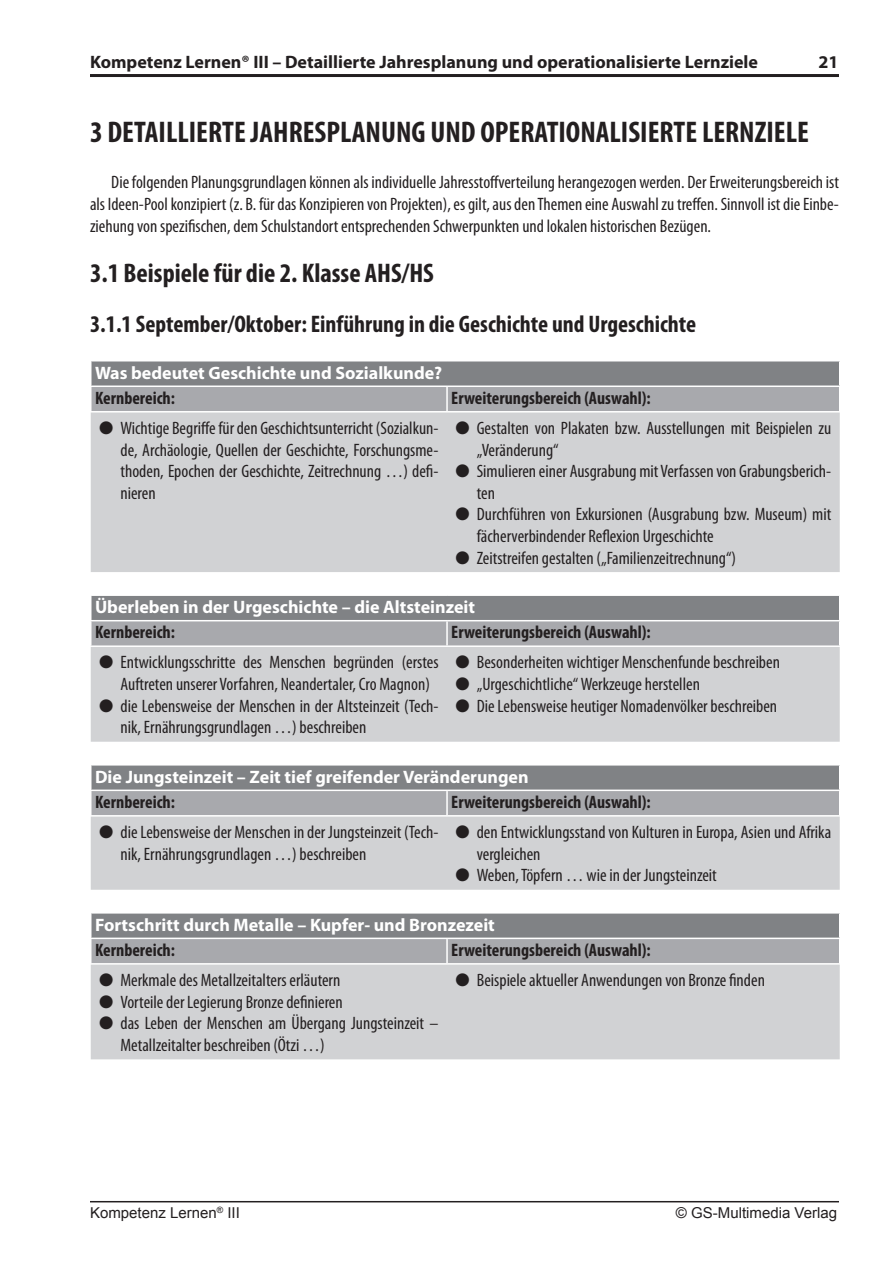
<style>
.page{position:relative;width:893px;height:1263px;background:#fff}
.page>*{position:absolute;margin:0;border:0;box-sizing:border-box;transform-origin:0 0}
.t1{font:700 condensed 30px "Myriad Pro";color:#231f20}
.t2{font:700 condensed 27px "Myriad Pro";color:#231f20}
.t3{font:700 condensed 24px "Myriad Pro";color:#231f20}
.t4{font:condensed 18px/21.6px "Myriad Pro";color:#231f20}
.t5{font:700 18px/25.5px "Myriad Pro";color:#fff}
.t6{font:700 condensed 18px "Myriad Pro";color:#231f20}
.t7{font:700 18px "Myriad Pro";color:#231f20}
.t8{font:15px "Arial";color:#231f20}
.s1{font-stretch:condensed;color:#231f20}
</style>
<div class="page">
<hr style="left:90px;top:1201px;width:749px;height:1px;background:#231f20">
<hr style="left:90px;top:74px;width:749px;height:3px;background:#231f20">
<div style="left:91px;top:412px;width:749px;height:160px;background:#d1d2d4"></div>
<svg style="left:91px;top:361px;width:749px;height:50px;background:#98999d"></svg>
<div style="left:91px;top:647px;width:749px;height:95px;background:#d1d2d4"></div>
<svg style="left:91px;top:596px;width:749px;height:49px;background:#97989c"></svg>
<div style="left:91px;top:816px;width:749px;height:74px;background:#d1d2d4"></div>
<svg style="left:91px;top:765px;width:749px;height:50px;background:#989a9d"></svg>
<div style="left:91px;top:965px;width:749px;height:94px;background:#d1d2d4"></div>
<svg style="left:91px;top:913px;width:749px;height:50px;background:#989a9d"></svg>
<p class="t7" style="left:90px;top:51px;width:669px">Kompetenz Lernen® III – Detaillierte Jahresplanung und operationalisierte Lernziele</p>
<p class="t7" style="left:819px;top:51px;width:21px">21</p>
<p class="t1" style="left:90px;top:115px;width:720px">3 DETAILLIERTE JAHRESPLANUNG UND OPERATIONALISIERTE LERNZIELE</p>
<p class="t4" style="left:90px;top:172px;width:750px;text-align:justify;text-indent:21px">Die folgenden Planungsgrundlagen können als individuelle Jahresstoffverteilung herangezogen werden. Der Erweiterungsbereich ist als Ideen-Pool konzipiert (z. B. für das Konzipieren von Projekten), es gilt, aus den Themen eine Auswahl zu treffen. Sinnvoll ist die Einbe&shy;ziehung von spezifischen, dem Schulstandort entsprechenden Schwerpunkten und lokalen historischen Bezügen.</p>
<p class="t2" style="left:90px;top:258px;width:345px">3.1 Beispiele für die 2. Klasse AHS/HS</p>
<p class="t3" style="left:90px;top:311px;width:608px">3.1.1 September/Oktober: Einführung in die Geschichte und Urgeschichte</p>
<p class="t5" style="left:95px;top:360px;width:349px">Was bedeutet Geschichte und Sozialkunde?<br><span class="s1">Kernbereich:</span></p>
<p class="t6" style="left:451px;top:388px;width:201px">Erweiterungsbereich (Auswahl):</p>
<p class="t4" style="left:121px;top:418px;width:319px;text-align:justify;text-indent:-21px">● Wichtige Begriffe für den Geschichtsunterricht (Sozialkun&shy;de, Archäologie, Quellen der Geschichte, Forschungsme&shy;thoden, Epochen der Geschichte, Zeitrechnung …) defi&shy;nieren</p>
<p class="t4" style="left:477px;top:418px;width:356px;text-indent:-21px">● Gestalten von Plakaten bzw. Ausstellungen mit Beispielen zu „Veränderung“</p>
<p class="t4" style="left:477px;top:461px;width:356px;text-indent:-21px">● Simulieren einer Ausgrabung mit Verfassen von Grabungsberich&shy;ten</p>
<p class="t4" style="left:477px;top:504px;width:356px;text-indent:-21px">● Durchführen von Exkursionen (Ausgrabung bzw. Museum) mit fächerverbindender Reflexion Urgeschichte</p>
<p class="t4" style="left:456px;top:547px;width:282px">● Zeitstreifen gestalten („Familienzeitrechnung“)</p>
<p class="t5" style="left:95px;top:594px;width:382px">Überleben in der Urgeschichte – die Altsteinzeit<br><span class="s1">Kernbereich:</span></p>
<p class="t6" style="left:451px;top:622px;width:201px">Erweiterungsbereich (Auswahl):</p>
<p class="t4" style="left:121px;top:652px;width:319px;text-indent:-21px">● Entwicklungsschritte des Menschen begründen (erstes<br>Auftreten unserer Vorfahren, Neandertaler, Cro Magnon)</p>
<p class="t4" style="left:121px;top:695px;width:319px;text-indent:-21px">● die Lebensweise der Menschen in der Altsteinzeit (Tech&shy;nik, Ernährungsgrundlagen …) beschreiben</p>
<p class="t4" style="left:456px;top:652px;width:326px">● Besonderheiten wichtiger Menschenfunde beschreiben</p>
<p class="t4" style="left:456px;top:674px;width:246px">● „Urgeschichtliche“ Werkzeuge herstellen</p>
<p class="t4" style="left:456px;top:695px;width:323px">● Die Lebensweise heutiger Nomadenvölker beschreiben</p>
<p class="t5" style="left:95px;top:764px;width:435px">Die Jungsteinzeit – Zeit tief greifender Veränderungen<br><span class="s1">Kernbereich:</span></p>
<p class="t6" style="left:451px;top:792px;width:201px">Erweiterungsbereich (Auswahl):</p>
<p class="t4" style="left:121px;top:822px;width:319px;text-indent:-21px">● die Lebensweise der Menschen in der Jungsteinzeit (Tech&shy;nik, Ernährungsgrundlagen …) beschreiben</p>
<p class="t4" style="left:477px;top:822px;width:356px;text-indent:-21px">● den Entwicklungsstand von Kulturen in Europa, Asien und Afrika vergleichen</p>
<p class="t4" style="left:456px;top:865px;width:263px">● Weben, Töpfern … wie in der Jungsteinzeit</p>
<p class="t5" style="left:95px;top:912px;width:401px">Fortschritt durch Metalle – Kupfer- und Bronzezeit<br><span class="s1">Kernbereich:</span></p>
<p class="t6" style="left:451px;top:940px;width:201px">Erweiterungsbereich (Auswahl):</p>
<p class="t4" style="left:99px;top:970px;width:243px">● Merkmale des Metallzeitalters erläutern</p>
<p class="t4" style="left:99px;top:991px;width:245px">● Vorteile der Legierung Bronze definieren</p>
<p class="t4" style="left:121px;top:1013px;width:319px;text-indent:-21px">● das Leben der Menschen am Übergang Jungsteinzeit –<br>Metallzeitalter beschreiben (Ötzi …)</p>
<p class="t4" style="left:456px;top:970px;width:311px">● Beispiele aktueller Anwendungen von Bronze finden</p>
<p class="t8" style="left:90px;top:1205px;width:151px">Kompetenz Lernen<sup>®</sup> III</p>
<p class="t8" style="left:676px;top:1205px;width:163px">© GS-Multimedia Verlag</p>
</div>
